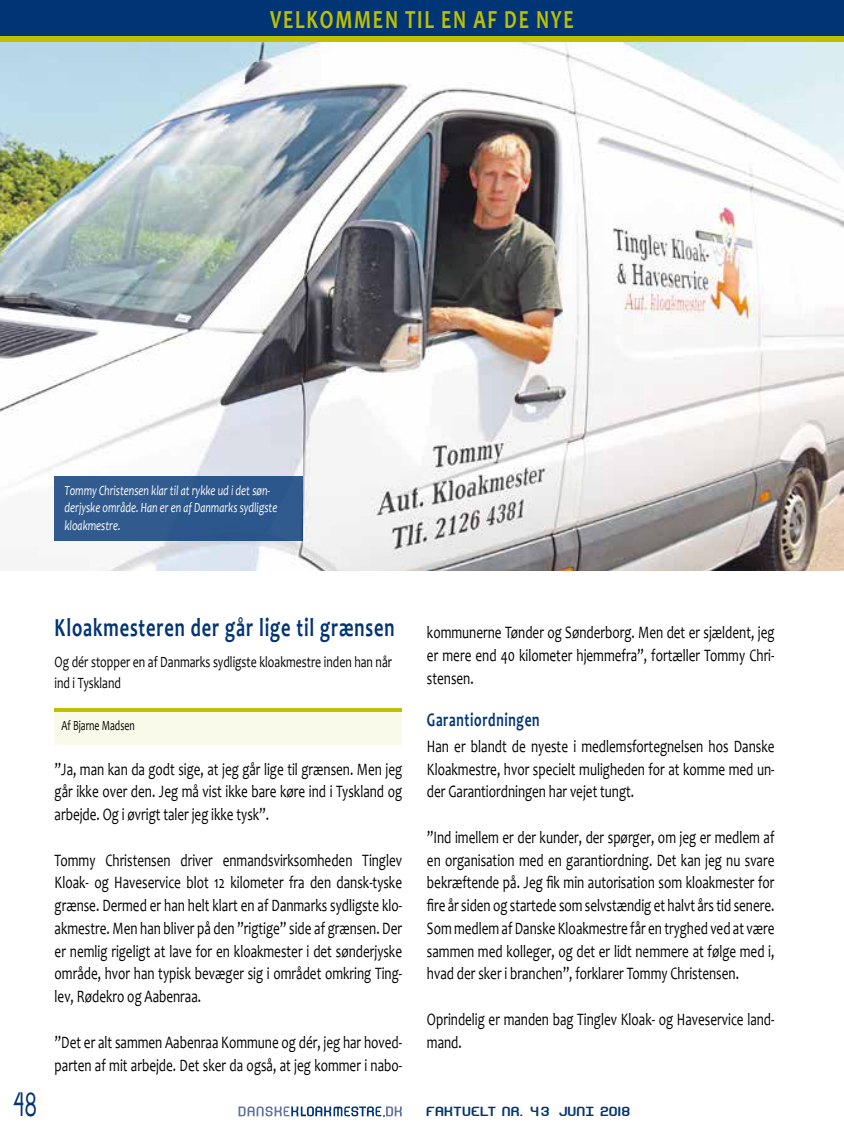
<style>
.page{position:relative;width:844px;height:1141px;background:#fff}
.page>*{position:absolute;margin:0;border:0;box-sizing:border-box;transform-origin:0 0}
.t1{font:800 31.5px "advent";color:#003575;scale:.75 1}
.t2{font:700 26.25px "Candara";letter-spacing:.05em;color:#003575;scale:.7 1}
.t3{font:700 26.25px "Candara";letter-spacing:.09em;color:#bfc000;scale:.75 1}
.t4{font:700 19.25px "Candara";letter-spacing:.05em;color:#003575;scale:.7 1}
.t5{font:17.5px/22.8px "Candara";color:#000;text-align:justify;scale:.75 1}
.t6{font:15.75px/21px "Candara";color:#000;scale:.75 1}
.t7{font:italic 14px/17.5px "Candara";color:#fff;scale:.75 1}
.t8{font:14px "Candara";color:#000;scale:.7 1}
.t9{font:12.6px "Hyperion Sunset BRK";letter-spacing:.11em;color:#003575;scale:.7 1}
</style>
<div class="page">
<div style="left:0;top:0;width:843px;height:40px;background:#003575"></div>
<div style="left:0;top:37px;width:843px;height:6px;background:#bfc000"></div>
<svg style="left:238px;top:1106px;width:163px;height:10px"></svg>
<div style="left:55px;top:712px;width:347px;height:32px;background:#fafaeb"></div>
<hr style="left:55px;top:708px;width:347px;height:3px;background:#bfc000">
<img style="left:0;top:43px;width:843px;height:527px">
<div style="left:55px;top:476px;width:248px;height:65px;background:#315b8f"></div>
<h2 class="t3" style="left:270px;top:3px;width:406px">VELKOMMEN TIL EN AF DE NYE</h2>
<p class="t7" style="left:64px;top:481px;width:285px">Tommy Christensen klar til at rykke ud i det søn&shy;derjyske område. Han er en af Danmarks sydligste kloakmestre.</p>
<h1 class="t1" style="left:13px;top:1082px;width:33px">48</h1>
<h2 class="t2" style="left:55px;top:611px;width:487px">Kloakmesteren der går lige til grænsen</h2>
<p class="t6" style="left:55px;top:652px;width:451px">Og dér stopper en af Danmarks sydligste kloakmestre inden han når ind i Tyskland</p>
<p class="t8" style="left:62px;top:717px;width:106px">Af Bjarne Madsen</p>
<p class="t5" style="left:55px;top:757px;width:465px">”Ja, man kan da godt sige, at jeg går lige til grænsen. Men jeg går ikke over den. Jeg må vist ikke bare køre ind i Tyskland og arbejde. Og i øvrigt taler jeg ikke tysk”.</p>
<p class="t5" style="left:55px;top:848px;width:465px">Tommy Christensen driver enmandsvirksomheden Tinglev Kloak- og Haveservice blot 12 kilometer fra den dansk-tyske grænse. Dermed er han helt klart en af Danmarks sydligste klo&shy;akmestre. Men han bliver på den ”rigtige” side af grænsen. Der er nemlig rigeligt at lave for en kloakmester i det sønderjyske område, hvor han typisk bevæger sig i området omkring Ting&shy;lev, Rødekro og Aabenraa.</p>
<p class="t5" style="left:55px;top:1030px;width:464px">”Det er alt sammen Aabenraa Kommune og dér, jeg har hoved&shy;parten af mit arbejde. Det sker da også, at jeg kommer i nabo-</p>
<p class="t5" style="left:427px;top:621px;width:465px">kommunerne Tønder og Sønderborg. Men det er sjældent, jeg er mere end 40 kilometer hjemmefra”, fortæller Tommy Chri&shy;stensen.</p>
<p class="t4" style="left:427px;top:707px;width:162px">Garantiordningen</p>
<p class="t5" style="left:427px;top:735px;width:464px">Han er blandt de nyeste i medlemsfortegnelsen hos Danske Kloakmestre, hvor specielt muligheden for at komme med un&shy;der Garantiordningen har vejet tungt.</p>
<p class="t5" style="left:427px;top:826px;width:465px">”Ind imellem er der kunder, der spørger, om jeg er medlem af en organisation med en garantiordning. Det kan jeg nu svare bekræftende på. Jeg fik min autorisation som kloakmester for fire år siden og startede som selvstændig et halvt års tid senere.<br>Som medlem af Danske Kloakmestre får en tryghed ved at være sammen med kolleger, og det er lidt nemmere at følge med i, hvad der sker i branchen”, forklarer Tommy Christensen.</p>
<p class="t5" style="left:427px;top:1008px;width:464px">Oprindelig er manden bag Tinglev Kloak- og Haveservice land&shy;mand.</p>
<p class="t9" style="left:427px;top:1106px;width:291px">FAKTUELT NR. 4 3 JUNI 2018</p>
</div>
